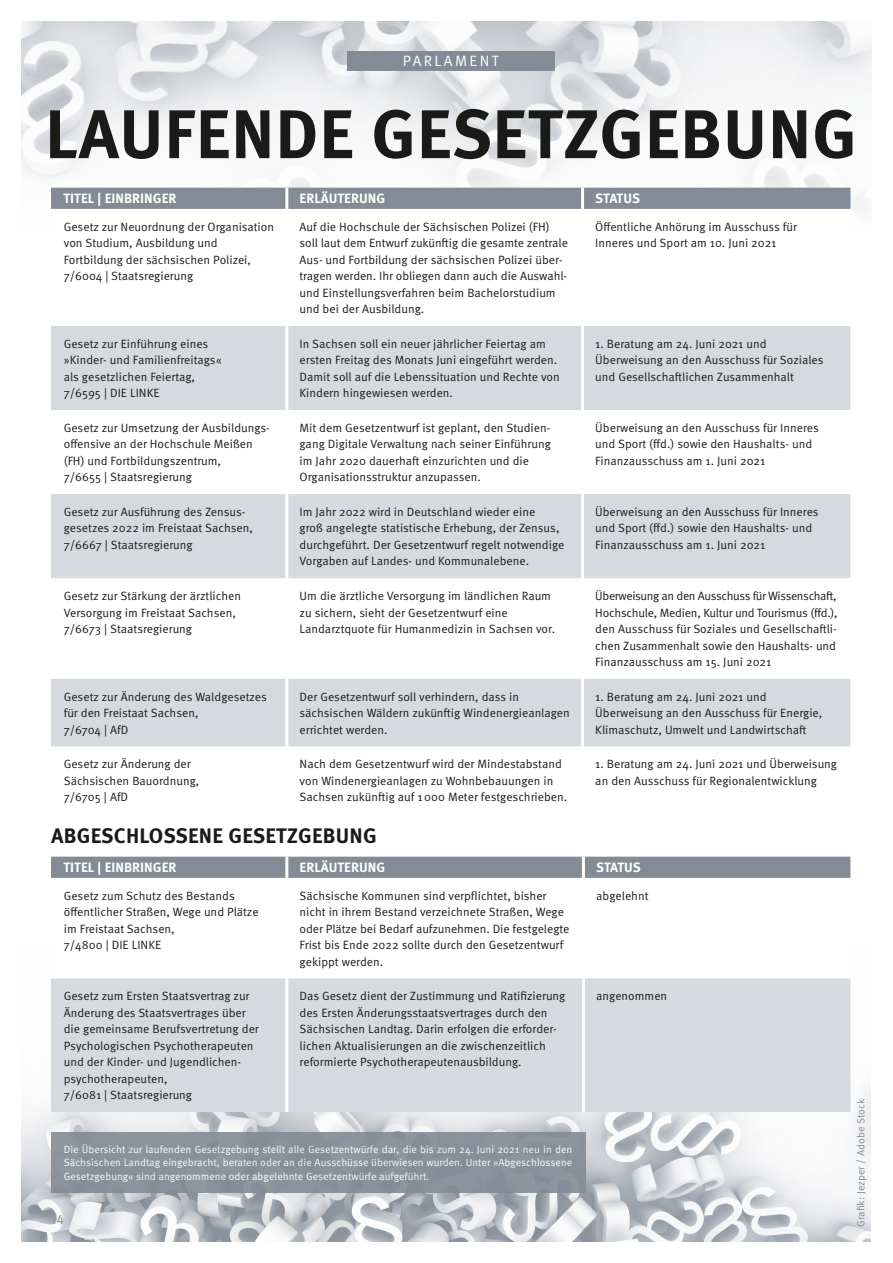
<style>
.page{position:relative;width:893px;height:1263px;background:#fff}
.page>*{position:absolute;margin:0;border:0;box-sizing:border-box;transform-origin:0 0}
.t1{font:700 68.7px "Meta Pro";letter-spacing:.01em;color:#1a1a18}
.t2{font:700 21px "Meta Pro";letter-spacing:.01em;color:#1a1a18}
.t3{font:15px "Meta Pro Norm";letter-spacing:.16em;color:#fff}
.t4{font:700 13.5px "Meta Pro";color:#fff}
.t5{font:500 13.5px "Meta Pro";color:#9c9d9d}
.t6{font:12px/16.5px "Meta Pro Norm";color:#1a1a18}
.t7{font:10.5px/13.5px "Meta Pro Norm";color:#fff;text-align:justify}
.t8{font:10.5px "Meta Pro Norm";color:#828b96}
</style>
<div class="page">
<img style="left:21px;top:978px;width:849px;height:264px">
<img style="left:21px;top:21px;width:851px;height:191px">
<div style="left:51px;top:857px;width:799px;height:21px;background:#828b96"></div>
<div style="left:51px;top:978px;width:799px;height:134px;background:#d6d9de"></div>
<hr style="left:285px;top:857px;width:3px;height:21px;background:#fff">
<hr style="left:582px;top:857px;width:3px;height:21px;background:#fff">
<hr style="left:285px;top:978px;width:3px;height:134px;background:#fff">
<hr style="left:582px;top:978px;width:3px;height:134px;background:#fff">
<div style="left:51px;top:188px;width:799px;height:21px;background:#828b96"></div>
<svg style="left:51px;top:209px;width:799px;height:3px"></svg>
<svg style="left:51px;top:326px;width:799px;height:420px;fill:#d6d9de"></svg>
<hr style="left:285px;top:188px;width:3px;height:21px;background:#fff">
<hr style="left:581px;top:188px;width:3px;height:21px;background:#fff">
<hr style="left:285px;top:209px;width:3px;height:117px;background:#fff">
<hr style="left:581px;top:209px;width:3px;height:117px;background:#fff">
<hr style="left:285px;top:326px;width:3px;height:84px;background:#fff">
<hr style="left:581px;top:326px;width:3px;height:84px;background:#fff">
<hr style="left:285px;top:410px;width:3px;height:84px;background:#fff">
<hr style="left:581px;top:410px;width:3px;height:84px;background:#fff">
<hr style="left:285px;top:494px;width:3px;height:84px;background:#fff">
<hr style="left:581px;top:494px;width:3px;height:84px;background:#fff">
<hr style="left:285px;top:578px;width:3px;height:101px;background:#fff">
<hr style="left:581px;top:578px;width:3px;height:101px;background:#fff">
<hr style="left:285px;top:679px;width:3px;height:67px;background:#fff">
<hr style="left:581px;top:679px;width:3px;height:67px;background:#fff">
<div style="left:51px;top:1132px;width:534px;height:61px;background:#8a929c"></div>
<div style="left:347px;top:51px;width:207px;height:20px;background:#828b96"></div>
<p class="t3" style="left:403px;top:50px;width:98px">PARLAMENT</p>
<h1 class="t1" style="left:45px;top:81px;width:813px">LAUFENDE GESETZGEBUNG</h1>
<p class="t4" style="left:64px;top:188px;width:114px">TITEL | EINBRINGER</p>
<p class="t4" style="left:300px;top:188px;width:87px">ERLÄUTERUNG</p>
<p class="t4" style="left:595px;top:188px;width:46px">STATUS</p>
<p class="t6" style="left:64px;top:218px;width:212px">Gesetz zur Neuordnung der Organisation von Studium, Ausbildung und Fortbildung der sächsischen Polizei, 7/6004 | Staatsregierung</p>
<p class="t6" style="left:300px;top:218px;width:270px">Auf die Hochschule der Sächsischen Polizei (FH) soll laut dem Entwurf zukünftig die gesamte zentrale Aus- und Fortbildung der sächsischen Polizei über&shy;tragen werden. Ihr obliegen dann auch die Auswahl&shy;und Einstellungsverfahren beim Bachelorstudium und bei der Ausbildung.</p>
<p class="t6" style="left:595px;top:218px;width:203px">Öffentliche Anhörung im Ausschuss für<br>Inneres und Sport am 10. Juni 2021</p>
<p class="t6" style="left:64px;top:335px;width:159px">Gesetz zur Einführung eines »Kinder- und Familienfreitags« als gesetzlichen Feiertag,<br>7/6595 | DIE LINKE</p>
<p class="t6" style="left:300px;top:335px;width:262px">In Sachsen soll ein neuer jährlicher Feiertag am ersten Freitag des Monats Juni eingeführt werden.<br>Damit soll auf die Lebenssituation und Rechte von Kindern hingewiesen werden.</p>
<p class="t6" style="left:595px;top:335px;width:230px">1. Beratung am 24. Juni 2021 und<br>Überweisung an den Ausschuss für Soziales und Gesellschaftlichen Zusammenhalt</p>
<p class="t6" style="left:64px;top:419px;width:208px">Gesetz zur Umsetzung der Ausbildungs&shy;offensive an der Hochschule Meißen (FH) und Fortbildungszentrum,<br>7/6655 | Staatsregierung</p>
<p class="t6" style="left:300px;top:419px;width:253px">Mit dem Gesetzentwurf ist geplant, den Studien&shy;gang Digitale Verwaltung nach seiner Einführung im Jahr 2020 dauerhaft einzurichten und die Organisationsstruktur anzupassen.</p>
<p class="t6" style="left:595px;top:419px;width:225px">Überweisung an den Ausschuss für Inneres und Sport (ffd.) sowie den Haushalts- und<br>Finanzausschuss am 1. Juni 2021</p>
<p class="t6" style="left:64px;top:503px;width:191px">Gesetz zur Ausführung des Zensus&shy;gesetzes 2022 im Freistaat Sachsen,<br>7/6667 | Staatsregierung</p>
<p class="t6" style="left:300px;top:503px;width:266px">Im Jahr 2022 wird in Deutschland wieder eine<br>groß angelegte statistische Erhebung, der Zensus, durchgeführt. Der Gesetzentwurf regelt notwendige Vorgaben auf Landes- und Kommunalebene.</p>
<p class="t6" style="left:595px;top:503px;width:225px">Überweisung an den Ausschuss für Inneres und Sport (ffd.) sowie den Haushalts- und<br>Finanzausschuss am 1. Juni 2021</p>
<p class="t6" style="left:64px;top:587px;width:179px">Gesetz zur Stärkung der ärztlichen<br>Versorgung im Freistaat Sachsen,<br>7/6673 | Staatsregierung</p>
<p class="t6" style="left:300px;top:587px;width:257px">Um die ärztliche Versorgung im ländlichen Raum zu sichern, sieht der Gesetzentwurf eine<br>Landarztquote für Humanmedizin in Sachsen vor.</p>
<p class="t6" style="left:595px;top:587px;width:244px">Überweisung an den Ausschuss für Wissenschaft, Hochschule, Medien, Kultur und Tourismus (ffd.), den Ausschuss für Soziales und Gesellschaftli&shy;chen Zusammenhalt sowie den Haushalts- und Finanzausschuss am 15. Juni 2021</p>
<p class="t6" style="left:64px;top:687px;width:205px">Gesetz zur Änderung des Waldgesetzes für den Freistaat Sachsen,<br>7/6704 | AfD</p>
<p class="t6" style="left:300px;top:687px;width:272px">Der Gesetzentwurf soll verhindern, dass in sächsischen Wäldern zukünftig Windenergieanlagen errichtet werden.</p>
<p class="t6" style="left:595px;top:687px;width:229px">1. Beratung am 24. Juni 2021 und<br>Überweisung an den Ausschuss für Energie,<br>Klimaschutz, Umwelt und Landwirtschaft</p>
<p class="t6" style="left:64px;top:755px;width:137px">Gesetz zur Änderung der<br>Sächsischen Bauordnung,<br>7/6705 | AfD</p>
<p class="t6" style="left:300px;top:755px;width:269px">Nach dem Gesetzentwurf wird der Mindestabstand von Windenergieanlagen zu Wohnbebauungen in<br>Sachsen zukünftig auf 1000 Meter festgeschrieben.</p>
<p class="t6" style="left:595px;top:755px;width:243px">1. Beratung am 24. Juni 2021 und Überweisung an den Ausschuss für Regionalentwicklung</p>
<h2 class="t2" style="left:51px;top:819px;width:327px">ABGESCHLOSSENE GESETZGEBUNG</h2>
<p class="t4" style="left:64px;top:857px;width:114px">TITEL | EINBRINGER</p>
<p class="t4" style="left:300px;top:857px;width:87px">ERLÄUTERUNG</p>
<p class="t4" style="left:596px;top:857px;width:46px">STATUS</p>
<p class="t6" style="left:64px;top:886px;width:196px">Gesetz zum Schutz des Bestands öffentlicher Straßen, Wege und Plätze im Freistaat Sachsen,<br>7/4800 | DIE LINKE</p>
<p class="t6" style="left:300px;top:886px;width:271px">Sächsische Kommunen sind verpflichtet, bisher nicht in ihrem Bestand verzeichnete Straßen, Wege oder Plätze bei Bedarf aufzunehmen. Die festgelegte Frist bis Ende 2022 sollte durch den Gesetzentwurf gekippt werden.</p>
<p class="t6" style="left:596px;top:886px;width:54px">abgelehnt</p>
<p class="t6" style="left:64px;top:987px;width:197px">Gesetz zum Ersten Staatsvertrag zur<br>Änderung des Staatsvertrages über die gemeinsame Berufsvertretung der<br>Psychologischen Psychotherapeuten und der Kinder- und Jugendlichen&shy;psychotherapeuten,<br>7/6081 | Staatsregierung</p>
<p class="t6" style="left:300px;top:987px;width:267px">Das Gesetz dient der Zustimmung und Ratifizierung des Ersten Änderungsstaatsvertrages durch den Sächsischen Landtag. Darin erfolgen die erforder&shy;lichen Aktualisierungen an die zwischenzeitlich reformierte Psychotherapeutenausbildung.</p>
<p class="t6" style="left:596px;top:987px;width:73px">angenommen</p>
<p class="t7" style="left:64px;top:1142px;width:510px">Die Übersicht zur laufenden Gesetzgebung stellt alle Gesetzentwürfe dar, die bis zum 24. Juni 2021 neu in den Sächsischen Landtag eingebracht, beraten oder an die Ausschüsse überwiesen wurden. Unter »Abgeschlossene Gesetzgebung« sind angenommene oder abgelehnte Gesetzentwürfe aufgeführt.</p>
<p class="t5" style="left:51px;top:1209px;width:15px">14</p>
<p class="t8" style="left:853px;top:1227px;width:130px;rotate:-90deg">Grafik: Jezper / Adobe Stock</p>
</div>
